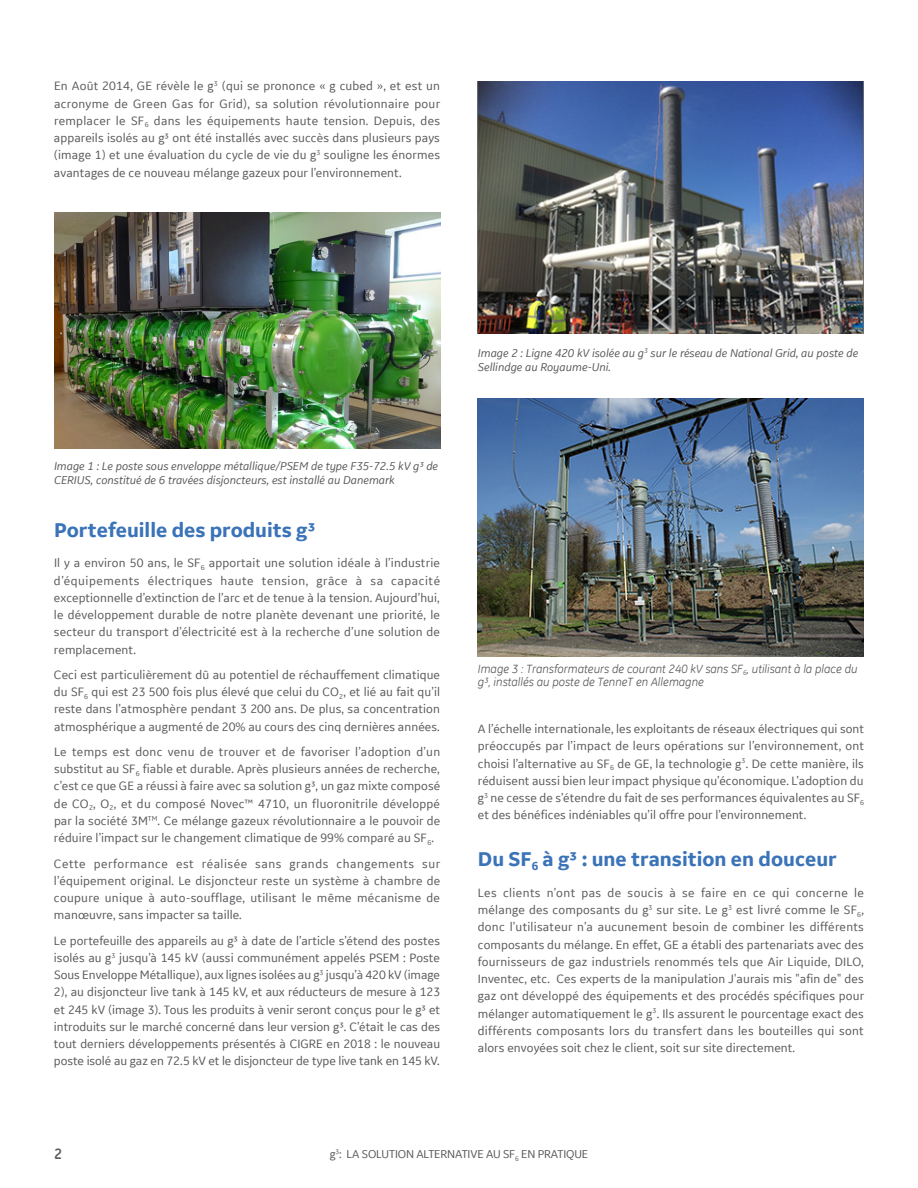
<style>
.page{position:relative;width:918px;height:1188px;background:#fff}
.page>*{position:absolute;margin:0;border:0;box-sizing:border-box;transform-origin:0 0}
.t1{font:700 21px "GE Inspira Sans";color:#3b73b9}
.t2{font:700 15px "GE Inspira";color:#58595b}
.t3{font:12.75px/17.2px "GE Inspira Sans";letter-spacing:.005em;color:#58595b;text-align:justify}
.t4{font:italic 12px/14.4px "GE Inspira Sans";color:#58595b}
.t5{font:italic 12px/13.5px "GE Inspira";color:#58595b}
.t6{font:12px "GE Inspira Sans";letter-spacing:-.01em;color:#58585b}
</style>
<div class="page">
<img style="left:54px;top:213px;width:386px;height:236px">
<img style="left:478px;top:81px;width:386px;height:252px">
<img style="left:478px;top:398px;width:386px;height:259px">
<p class="t3" style="left:54px;top:77px;width:388px">En Août 2014, GE révèle le g<sup>3</sup> (qui se prononce « g cubed », et est un acronyme de Green Gas for Grid), sa solution révolutionnaire pour remplacer le SF<sub>6</sub> dans les équipements haute tension. Depuis, des appareils isolés au g³ ont été installés avec succès dans plusieurs pays (image 1) et une évaluation du cycle de vie du g<sup>3</sup> souligne les énormes avantages de ce nouveau mélange gazeux pour l’environnement.</p>
<p class="t4" style="left:54px;top:458px;width:386px">Image 1 : Le poste sous enveloppe métallique/PSEM de type F35-72.5 kV g³ de<br>CERIUS, constitué de 6 travées disjoncteurs, est installé au Danemark</p>
<h1 class="t1" style="left:54px;top:517px;width:263px">Portefeuille des produits g³</h1>
<p class="t3" style="left:54px;top:554px;width:388px">Il y a environ 50 ans, le SF<sub>6</sub> apportait une solution idéale à l’industrie d’équipements électriques haute tension, grâce à sa capacité exceptionnelle d’extinction de l’arc et de tenue à la tension. Aujourd’hui, le développement durable de notre planète devenant une priorité, le secteur du transport d’électricité est à la recherche d’une solution de remplacement.</p>
<p class="t3" style="left:54px;top:666px;width:388px">Ceci est particulièrement dû au potentiel de réchauffement climatique du SF<sub>6</sub> qui est 23 500 fois plus élevé que celui du CO<sub>2</sub>, et lié au fait qu’il reste dans l’atmosphère pendant 3 200 ans. De plus, sa concentration atmosphérique a augmenté de 20% au cours des cinq dernières années.</p>
<p class="t3" style="left:54px;top:743px;width:388px">Le temps est donc venu de trouver et de favoriser l’adoption d’un substitut au SF<sub>6</sub> fiable et durable. Après plusieurs années de recherche, c’est ce que GE a réussi à faire avec sa solution g³, un gaz mixte composé de CO<sub>2</sub>, O<sub>2</sub>, et du composé Novec™ 4710, un fluoronitrile développé par la société 3M<sup>TM</sup>. Ce mélange gazeux révolutionnaire a le pouvoir de réduire l’impact sur le changement climatique de 99% comparé au SF<sub>6</sub>.</p>
<p class="t3" style="left:54px;top:854px;width:388px">Cette performance est réalisée sans grands changements sur l’équipement original. Le disjoncteur reste un système à chambre de coupure unique à auto-soufflage, utilisant le même mécanisme de manœuvre, sans impacter sa taille.</p>
<p class="t3" style="left:54px;top:931px;width:388px">Le portefeuille des appareils au g³ à date de l’article s’étend des postes isolés au g<sup>3</sup> jusqu’à 145 kV (aussi communément appelés PSEM : Poste Sous Enveloppe Métallique), aux lignes isolées au g<sup>3</sup> jusqu’à 420 kV (image 2), au disjoncteur live tank à 145 kV, et aux réducteurs de mesure à 123 et 245 kV (image 3). Tous les produits à venir seront conçus pour le g³ et introduits sur le marché concerné dans leur version g³. C’était le cas des tout derniers développements présentés à CIGRE en 2018 : le nouveau poste isolé au gaz en 72.5 kV et le disjoncteur de type live tank en 145 kV.</p>
<p class="t4" style="left:478px;top:345px;width:382px">Image 2 : Ligne 420 kV isolée au g<sup>3</sup> sur le réseau de National Grid, au poste de<br>Sellindge au Royaume-Uni.</p>
<p class="t5" style="left:478px;top:662px;width:381px">Image 3 : Transformateurs de courant 240 kV sans SF<sub>6</sub>, utilisant à la place du g³, installés au poste de TenneT en Allemagne</p>
<p class="t3" style="left:478px;top:720px;width:388px">A l’échelle internationale, les exploitants de réseaux électriques qui sont préoccupés par l’impact de leurs opérations sur l’environnement, ont choisi l’alternative au SF<sub>6</sub> de GE, la technologie g<sup>3</sup>. De cette manière, ils réduisent aussi bien leur impact physique qu’économique. L’adoption du g<sup>3</sup> ne cesse de s’étendre du fait de ses performances équivalentes au SF<sub>6 </sub>et des bénéfices indéniables qu’il offre pour l’environnement.</p>
<h1 class="t1" style="left:478px;top:846px;width:360px">Du SF<sub>6</sub> à g³ : une transition en douceur</h1>
<p class="t3" style="left:478px;top:884px;width:388px">Les clients n’ont pas de soucis à se faire en ce qui concerne le mélange des composants du g<sup>3</sup> sur site. Le g<sup>3</sup> est livré comme le SF<sub>6</sub>, donc l’utilisateur n’a aucunement besoin de combiner les différents composants du mélange. En effet, GE a établi des partenariats avec des fournisseurs de gaz industriels renommés tels que Air Liquide, DILO, Inventec, etc. Ces experts de la manipulation J'aurais mis "afin de" des gaz ont développé des équipements et des procédés spécifiques pour mélanger automatiquement le g<sup>3</sup>. Ils assurent le pourcentage exact des différents composants lors du transfert dans les bouteilles qui sont alors envoyées soit chez le client, soit sur site directement.</p>
<p class="t2" style="left:54px;top:1144px;width:9px">2</p>
<p class="t6" style="left:330px;top:1147px;width:260px">g<sup>3</sup>: LA SOLUTION ALTERNATIVE AU SF<sub>6</sub> EN PRATIQUE</p>
</div>
